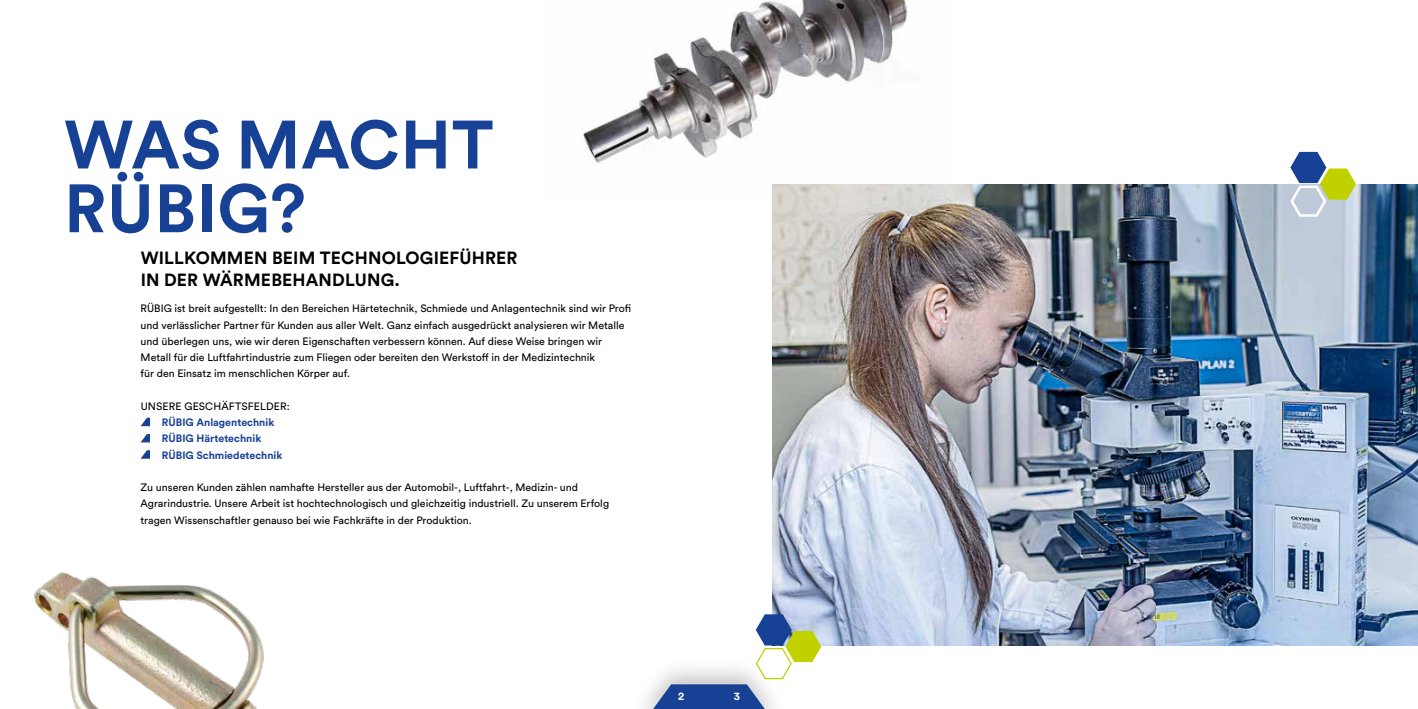
<style>
.page{position:relative;width:1418px;height:709px;background:#fff}
.page>*{position:absolute;margin:0;border:0;box-sizing:border-box;transform-origin:0 0}
.t1{font:700 67.5px/63.8px "Circular Pro";letter-spacing:.01em;color:#164194}
.t2{font:700 17.5px/21.2px "Circular Pro";letter-spacing:.01em;color:#000}
.t3{font:700 11.25px "Circular Pro";color:#fff}
.t4{font:10.62px/16.2px "Circular Pro";color:#000}
.t5{font:700 10.62px/16.2px "Circular Pro";color:#164194}
</style>
<div class="page">
<svg style="left:141px;top:418px;width:9px;height:8px"></svg>
<svg style="left:141px;top:434px;width:9px;height:8px"></svg>
<svg style="left:141px;top:450px;width:9px;height:9px"></svg>
<img style="left:583px;top:0;width:325px;height:164px">
<img style="left:34px;top:572px;width:230px;height:137px">
<img style="left:772px;top:184px;width:645px;height:461px">
<svg style="left:1288px;top:152px;width:67px;height:66px"></svg>
<svg style="left:645px;top:614px;width:176px;height:95px"></svg>
<h1 class="t1" style="left:64px;top:110px;width:431px">WAS MACHT<br>RÜBIG?</h1>
<h2 class="t2" style="left:141px;top:247px;width:378px">WILLKOMMEN BEIM TECHNOLOGIEFÜHRER<br>IN DER WÄRMEBEHANDLUNG.</h2>
<p class="t4" style="left:141px;top:300px;width:492px">RÜBIG ist breit aufgestellt: In den Bereichen Härtetechnik, Schmiede und Anlagentechnik sind wir Profi und verlässlicher Partner für Kunden aus aller Welt. Ganz einfach ausgedrückt analysieren wir Metalle und überlegen uns, wie wir deren Eigenschaften verbessern können. Auf diese Weise bringen wir Metall für die Luftfahrtindustrie zum Fliegen oder bereiten den Werkstoff in der Medizintechnik<br>für den Einsatz im menschlichen Körper auf.</p>
<p class="t4" style="left:141px;top:397px;width:151px">UNSERE GESCHÄFTSFELDER:</p>
<p class="t5" style="left:162px;top:414px;width:122px">RÜBIG Anlagentechnik<br>RÜBIG Härtetechnik<br>RÜBIG Schmiedetechnik</p>
<p class="t4" style="left:141px;top:479px;width:470px">Zu unseren Kunden zählen namhafte Hersteller aus der Automobil-, Luftfahrt-, Medizin- und<br>Agrarindustrie. Unsere Arbeit ist hochtechnologisch und gleichzeitig industriell. Zu unserem Erfolg tragen Wissenschaftler genauso bei wie Fachkräfte in der Produktion.</p>
<p class="t3" style="left:678px;top:688px;width:8px">2</p>
<p class="t3" style="left:733px;top:688px;width:8px">3</p>
</div>
